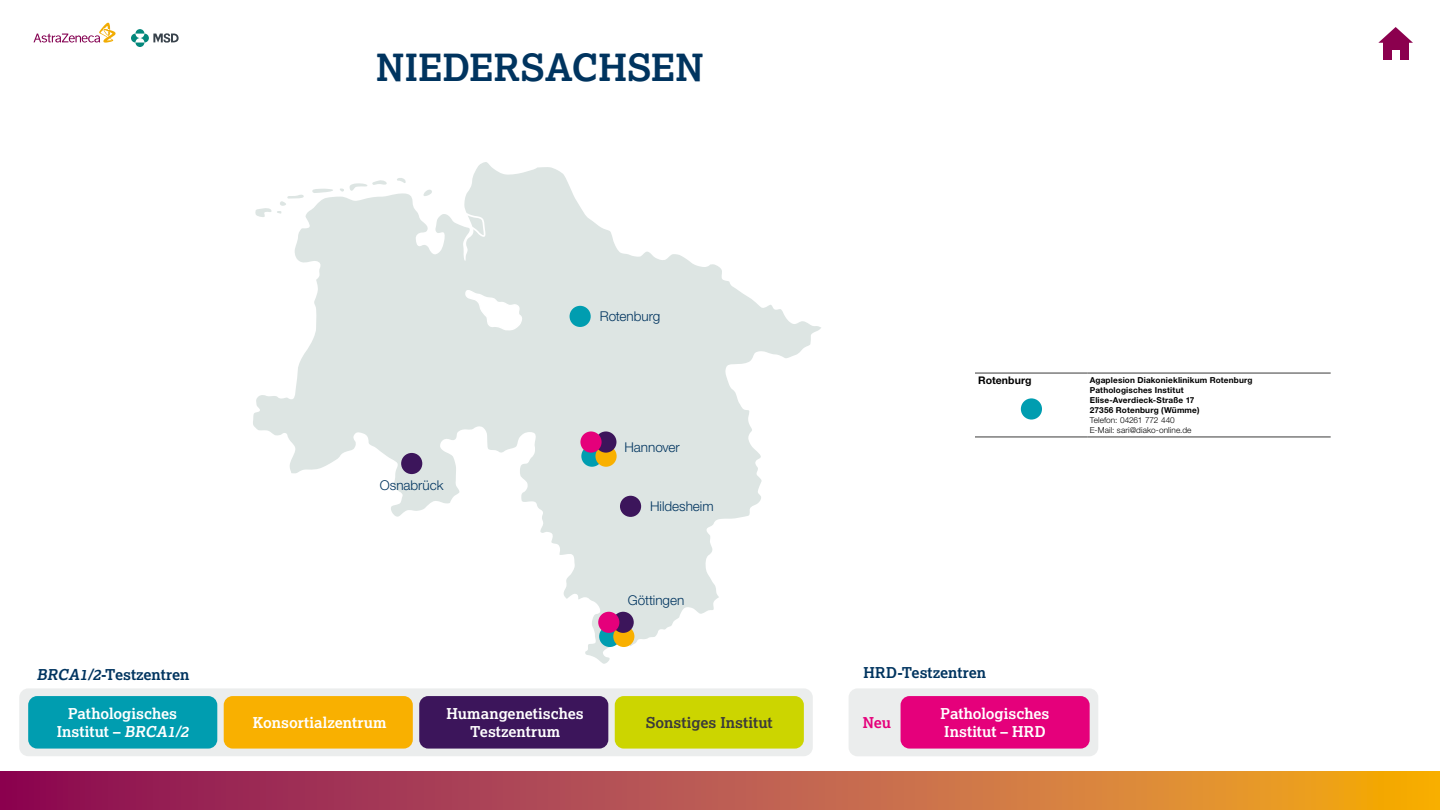
<style>
.page{position:relative;width:1440px;height:810px;background:#fff}
.page>*{position:absolute;margin:0;border:0;box-sizing:border-box;transform-origin:0 0}
.t1{font:700 37.5px "Lexia";color:#00345f}
.t2{font:700 15px/18.3px "Lexia";color:#fff;text-align:center}
.t3{font:700 15px "Lexia";color:#00345f}
.t4{font:700 15px "Lexia";letter-spacing:.005em;color:#3b3b3a}
.t5{font:700 15px "Lexia";color:#e5007b}
.t6{font:300 13.5px "Helvetica Neue LT Std";letter-spacing:-.005em;color:#00345f}
.t7{font:700 10.5px "Helvetica Neue LT Std";letter-spacing:.005em;color:#000}
.t8{font:700 8.25px/9.9px "Helvetica Neue LT Std";letter-spacing:.02em;color:#000}
.t9{font:300 8.25px/9.9px "Helvetica Neue LT Std";letter-spacing:.01em;color:#000}
.s1{font-style:italic}
</style>
<div class="page">
<svg style="left:0;top:772px;width:1440px;height:38px;background:#bd5c45"></svg>
<div style="left:1383px;top:40px;width:25px;height:20px;background:#8b004e"></div>
<svg style="left:1378px;top:27px;width:35px;height:16px"></svg>
<div style="left:1392px;top:51px;width:8px;height:11px;background:#fff"></div>
<svg style="left:131px;top:34px;width:9px;height:9px"></svg>
<svg style="left:140px;top:34px;width:9px;height:9px"></svg>
<svg style="left:135px;top:29px;width:9px;height:5px"></svg>
<svg style="left:135px;top:43px;width:9px;height:4px"></svg>
<svg style="left:153px;top:33px;width:26px;height:10px"></svg>
<svg style="left:33px;top:23px;width:83px;height:20px"></svg>
<div style="left:19px;top:688px;width:794px;height:68px;background:#ebeded;border-radius:9px"></div>
<div style="left:849px;top:688px;width:249px;height:68px;background:#ebeded;border-radius:9px"></div>
<div style="left:28px;top:696px;width:189px;height:53px;background:#009db0;border-radius:9px"></div>
<div style="left:224px;top:696px;width:189px;height:53px;background:#f9b000;border-radius:9px"></div>
<div style="left:419px;top:696px;width:189px;height:53px;background:#3c155b;border-radius:9px"></div>
<div style="left:615px;top:696px;width:189px;height:53px;background:#ccd500;border-radius:9px"></div>
<div style="left:901px;top:696px;width:189px;height:53px;background:#e5007b;border-radius:9px"></div>
<svg style="left:253px;top:162px;width:568px;height:502px"></svg>
<div style="left:581px;top:446px;width:22px;height:21px;background:#009db0;border-radius:50%"></div>
<div style="left:595px;top:446px;width:22px;height:21px;background:#f9b000;border-radius:50%"></div>
<div style="left:595px;top:431px;width:21px;height:22px;background:#3c155b;border-radius:50%"></div>
<div style="left:599px;top:626px;width:21px;height:21px;background:#009db0;border-radius:50%"></div>
<div style="left:613px;top:626px;width:21px;height:21px;background:#f9b000;border-radius:50%"></div>
<div style="left:613px;top:612px;width:21px;height:21px;background:#3c155b;border-radius:50%"></div>
<div style="left:570px;top:306px;width:21px;height:21px;background:#009db0;border-radius:50%"></div>
<svg style="left:464px;top:286px;width:59px;height:45px"></svg>
<div style="left:580px;top:431px;width:22px;height:22px;background:#e5007b;border-radius:50%"></div>
<div style="left:598px;top:612px;width:21px;height:21px;background:#e5007b;border-radius:50%"></div>
<div style="left:401px;top:453px;width:21px;height:21px;background:#3c155b;border-radius:50%"></div>
<div style="left:620px;top:496px;width:21px;height:21px;background:#3c155b;border-radius:50%"></div>
<hr style="left:975px;top:437px;width:113px;height:1px;background:#3b3b3a">
<hr style="left:1088px;top:437px;width:243px;height:1px;background:#3b3b3a">
<hr style="left:975px;top:373px;width:113px;height:1px;background:#3b3b3a">
<hr style="left:1088px;top:373px;width:243px;height:1px;background:#3b3b3a">
<div style="left:1021px;top:398px;width:21px;height:22px;background:#009db0;border-radius:50%"></div>
<h1 class="t1" style="left:376px;top:44px;width:329px">NIEDERSACHSEN</h1>
<h3 class="t6" style="left:380px;top:477px;width:65px">Osnabrück</h3>
<h3 class="t6" style="left:600px;top:308px;width:62px">Rotenburg</h3>
<h3 class="t6" style="left:624px;top:439px;width:57px">Hannover</h3>
<h3 class="t6" style="left:650px;top:498px;width:65px">Hildesheim</h3>
<h3 class="t6" style="left:628px;top:592px;width:58px">Göttingen</h3>
<p class="t7" style="left:978px;top:373px;width:55px">Rotenburg</p>
<p class="t8" style="left:1090px;top:375px;width:164px">Agaplesion Diakonieklinikum Rotenburg<br>Pathologisches Institut<br>Elise-Averdieck-Straße 17<br>27356 Rotenburg (Wümme)</p>
<p class="t9" style="left:1090px;top:415px;width:103px">Telefon: 04261 772 440<br>E-Mail: sari@diako-online.de</p>
<h2 class="t3" style="left:37px;top:665px;width:154px"><span class="s1">BRCA1/2</span>-Testzentren</h2>
<h2 class="t3" style="left:864px;top:663px;width:124px">HRD-Testzentren</h2>
<h2 class="t5" style="left:863px;top:713px;width:30px">Neu</h2>
<h2 class="t2" style="left:57px;top:704px;width:136px">Pathologisches<br>Institut – <span class="s1">BRCA1/2</span></h2>
<h2 class="t2" style="left:253px;top:713px;width:136px">Konsortialzentrum</h2>
<h2 class="t2" style="left:447px;top:704px;width:139px">Humangenetisches<br>Testzentrum</h2>
<h2 class="t4" style="left:646px;top:713px;width:128px">Sonstiges Institut</h2>
<h2 class="t2" style="left:941px;top:704px;width:110px;text-align:left">Pathologisches<br>Institut – HRD</h2>
</div>
